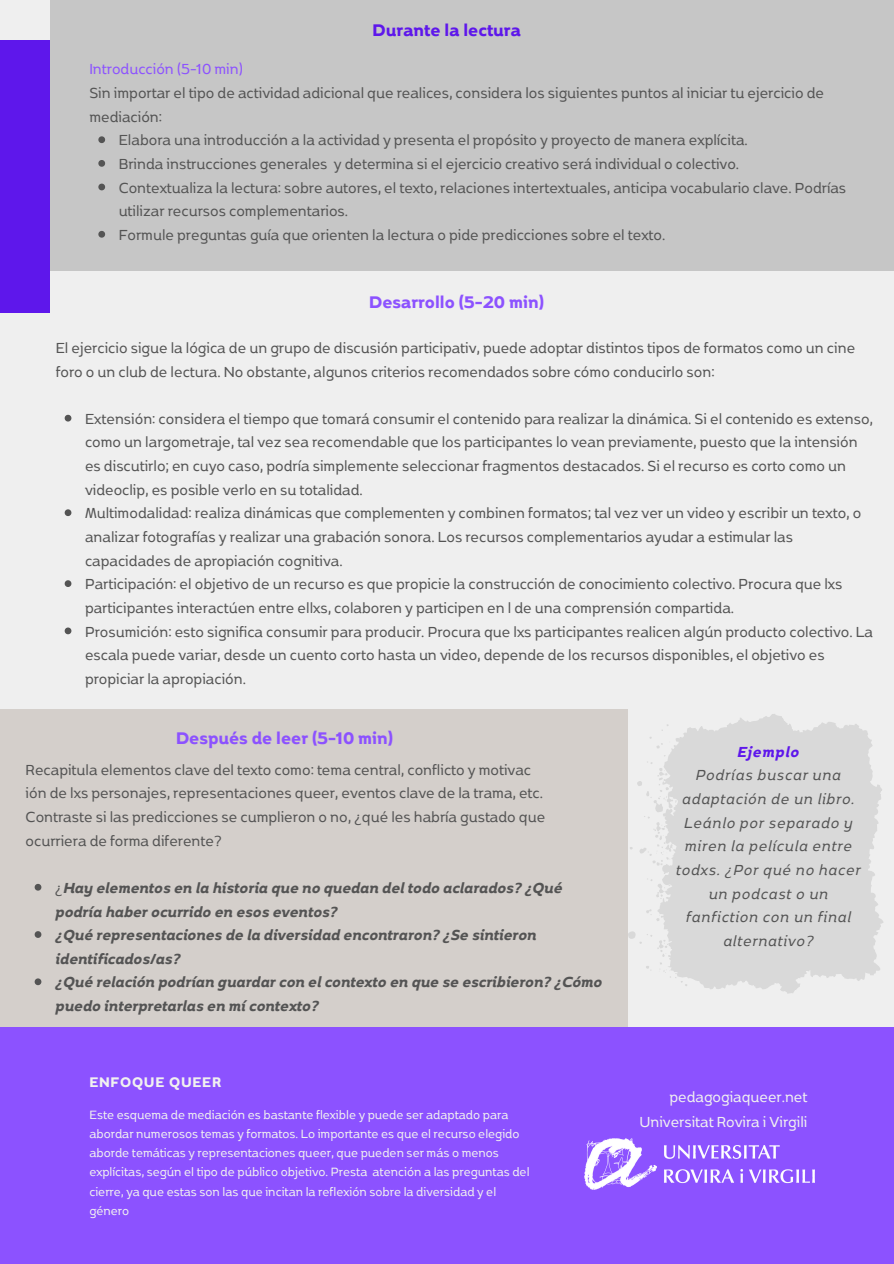
<style>
.page{position:relative;width:894px;height:1264px;background:#fff}
.page>*{position:absolute;margin:0;border:0;box-sizing:border-box;transform-origin:0 0}
.t1{font:700 19.95px "Boriboon";color:#8c52ff}
.t2{font:700 19.95px "Boriboon";color:#5e17eb}
.t3{font:17.25px/23.7px "Boriboon";color:#545454}
.t4{font:italic 700 17.25px/23.7px "Boriboon";color:#545454}
.t5{font:italic 17.25px/23.7px "Boriboon";letter-spacing:.045em;color:#545454;text-align:center}
.t6{font:17.25px/24.8px "Boriboon";color:#f1f1f0;text-align:right}
.t7{font:700 16.5px "Boriboon";letter-spacing:.045em;color:#f1f1f0}
.t8{font:14.25px/19.2px "Boriboon";color:#f1f1f0}
.s1{color:#8c52ff}
.s2{font-weight:400;font-style:normal}
.s3{font-weight:700;color:#5e17eb}
</style>
<div class="page">
<div style="left:0;top:0;width:893px;height:1263px;background:#efefef"></div>
<div style="left:0;top:709px;width:627px;height:317px;background:#d4cfcb"></div>
<div style="left:0;top:1026px;width:893px;height:237px;background:#8c52ff"></div>
<div style="left:50px;top:0;width:843px;height:271px;background:#c6c6c6"></div>
<div style="left:0;top:41px;width:50px;height:272px;background:#5e17eb"></div>
<svg style="left:98px;top:136px;width:7px;height:7px"></svg>
<svg style="left:98px;top:160px;width:7px;height:7px"></svg>
<svg style="left:98px;top:184px;width:7px;height:6px"></svg>
<svg style="left:98px;top:231px;width:7px;height:7px"></svg>
<svg style="left:65px;top:415px;width:6px;height:6px"></svg>
<svg style="left:65px;top:509px;width:6px;height:7px"></svg>
<svg style="left:65px;top:580px;width:6px;height:7px"></svg>
<svg style="left:65px;top:627px;width:6px;height:7px"></svg>
<svg style="left:35px;top:883px;width:6px;height:7px"></svg>
<svg style="left:35px;top:931px;width:6px;height:6px"></svg>
<svg style="left:35px;top:978px;width:6px;height:7px"></svg>
<svg style="left:628px;top:714px;width:255px;height:279px;fill:#d9d9d9"></svg>
<img style="left:584px;top:1138px;width:230px;height:51px">
<p class="t2" style="left:372px;top:17px;width:150px">Durante la lectura</p>
<h1 class="t3" style="left:89px;top:57px;width:736px"><span class="s1">Introducción (5-10 min)<br></span>Sin importar el tipo de actividad adicional que realices, considera los siguientes puntos al iniciar tu ejercicio de mediación:</h1>
<h3 class="t3" style="left:119px;top:127px;width:630px">Elabora una introducción a la actividad y presenta el propósito y proyecto de manera explícita.</h3>
<p class="t3" style="left:119px;top:151px;width:621px">Brinda instrucciones generales y determina si el ejercicio creativo será individual o colectivo.</p>
<p class="t3" style="left:119px;top:175px;width:728px">Contextualiza la lectura: sobre autores, el texto, relaciones intertextuales, anticipa vocabulario clave. Podrías utilizar recursos complementarios.</p>
<p class="t3" style="left:119px;top:222px;width:548px">Formule preguntas guía que orienten la lectura o pide predicciones sobre el texto.</p>
<h3 class="t1" style="left:369px;top:290px;width:176px">Desarrollo (5-20 min)</h3>
<p class="t3" style="left:56px;top:335px;width:800px">El ejercicio sigue la lógica de un grupo de discusión participativ, puede adoptar distintos tipos de formatos como un cine foro o un club de lectura. No obstante, algunos criterios recomendados sobre cómo conducirlo son:</p>
<h1 class="t3" style="left:85px;top:406px;width:789px">Extensión: considera el tiempo que tomará consumir el contenido para realizar la dinámica. Si el contenido es extenso, como un largometraje, tal vez sea recomendable que los participantes lo vean previamente, puesto que la intensión es discutirlo; en cuyo caso, podría simplemente seleccionar fragmentos destacados. Si el recurso es corto como un videoclip, es posible verlo en su totalidad.</h1>
<h3 class="t3" style="left:85px;top:500px;width:777px">Multimodalidad: realiza dinámicas que complementen y combinen formatos; tal vez ver un video y escribir un texto, o analizar fotografías y realizar una grabación sonora. Los recursos complementarios ayudar a estimular las capacidades de apropiación cognitiva.</h3>
<p class="t3" style="left:85px;top:571px;width:758px">Participación: el objetivo de un recurso es que propicie la construcción de conocimiento colectivo. Procura que lxs participantes interactúen entre ellxs, colaboren y participen en l de una comprensión compartida.</p>
<p class="t3" style="left:85px;top:618px;width:789px">Prosumición: esto significa consumir para producir. Procura que lxs participantes realicen algún producto colectivo. La escala puede variar, desde un cuento corto hasta un video, depende de los recursos disponibles, el objetivo es propiciar la apropiación.</p>
<h3 class="t1" style="left:176px;top:725px;width:218px">Después de leer (5-10 min)</h3>
<p class="t3" style="left:26px;top:757px;width:521px">Recapitula elementos clave del texto como: tema central, conflicto y motivac ión de lxs personajes, representaciones queer, eventos clave de la trama, etc.<br>Contraste si las predicciones se cumplieron o no, ¿qué les habría gustado que ocurriera de forma diferente?</p>
<p class="t4" style="left:55px;top:875px;width:508px"><span class="s2">¿</span>Hay elementos en la historia que no quedan del todo aclarados? ¿Qué podría haber ocurrido en esos eventos?</p>
<h1 class="t4" style="left:55px;top:922px;width:482px">¿Qué representaciones de la diversidad encontraron? ¿Se sintieron identificados/as?</h1>
<p class="t4" style="left:55px;top:969px;width:548px">¿Qué relación podrían guardar con el contexto en que se escribieron? ¿Cómo puedo interpretarlas en mí contexto?</p>
<p class="t7" style="left:89px;top:1071px;width:133px">ENFOQUE QUEER</p>
<h3 class="t8" style="left:89px;top:1104px;width:441px">Este esquema de mediación es bastante flexible y puede ser adaptado para abordar numerosos temas y formatos. Lo importante es que el recurso elegido aborde temáticas y representaciones queer, que pueden ser más o menos explícitas, según el tipo de público objetivo. Presta atención a las preguntas del cierre, ya que estas son las que incitan la reflexión sobre la diversidad y el</h3>
<p class="t8" style="left:89px;top:1200px;width:41px">género</p>
<p class="t5" style="left:675px;top:739px;width:186px"><span class="s3">Ejemplo<br></span>Podrías buscar una adaptación de un libro.<br>Leánlo por separado y miren la película entre todxs. ¿Por qué no hacer un podcast o un fanfiction con un final alternativo?</p>
<h2 class="t6" style="left:639px;top:1084px;width:169px">pedagogiaqueer.net<br>Universitat Rovira i Virgili</h2>
</div>
